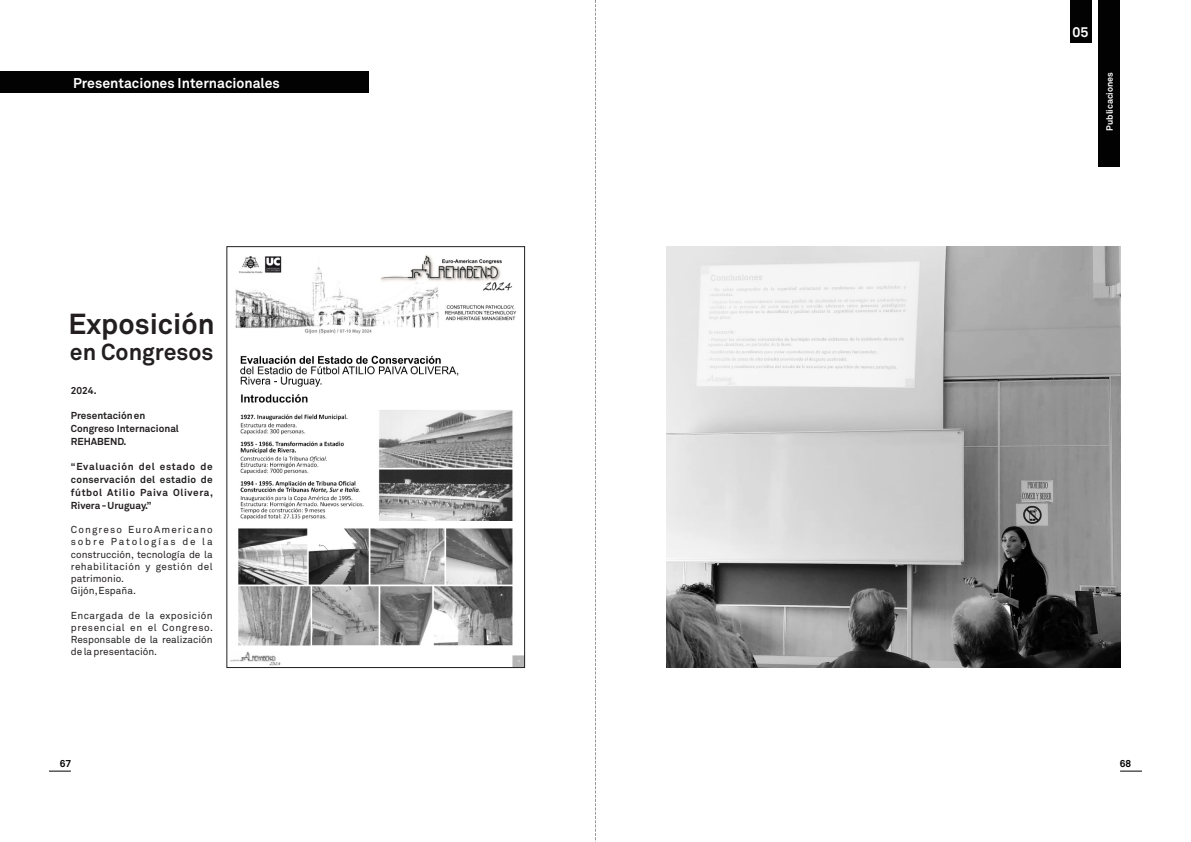
<style>
.page{position:relative;width:1191px;height:842px;background:#fff}
.page>*{position:absolute;margin:0;border:0;box-sizing:border-box;transform-origin:0 0}
.t1{font:700 28.7px "Akkurat Pro";color:#231f20}
.t2{font:700 23px "Akkurat Pro";color:#231f20}
.t3{font:700 14px "Akkurat Pro";color:#fff}
.t4{font:700 10px/12.8px "Akkurat Pro";color:#231f20}
.t5{font:10px/12.2px "Akkurat Pro";letter-spacing:.04em;color:#231f20}
.t6{font:10px/12.2px "Akkurat Pro";color:#231f20;text-align:justify}
.t7{font:700 10px "Akkurat Pro";color:#020203}
.t8{font:700 9px "Akkurat Pro";color:#fff}
</style>
<div class="page">
<img style="left:240px;top:394px;width:273px;height:126px">
<img style="left:230px;top:528px;width:293px;height:138px">
<img style="left:235px;top:255px;width:282px;height:79px">
<div style="left:1098px;top:0;width:22px;height:166px;background:#020203"></div>
<div style="left:1069px;top:0;width:22px;height:43px;background:#020203"></div>
<svg style="left:595px;top:0;width:1px;height:842px"></svg>
<div style="left:0;top:71px;width:369px;height:22px;background:#020203"></div>
<img style="left:666px;top:247px;width:454px;height:420px">
<div style="left:227px;top:247px;width:298px;height:421px;border:1px solid #231f20"></div>
<img style="left:240px;top:355px;width:219px;height:32px">
<svg style="left:49px;top:771px;width:22px;height:1px"></svg>
<svg style="left:1120px;top:771px;width:22px;height:1px"></svg>
<h3 class="t3" style="left:73px;top:74px;width:208px">Presentaciones Internacionales</h3>
<h1 class="t1" style="left:68px;top:306px;width:148px">Exposición</h1>
<h2 class="t2" style="left:70px;top:337px;width:145px">en Congresos</h2>
<p class="t4" style="left:71px;top:384px;width:27px">2024.</p>
<p class="t4" style="left:71px;top:409px;width:110px">Presentación en<br>Congreso Internacional<br>REHABEND.</p>
<p class="t4" style="left:71px;top:460px;width:144px;text-align:justify">“Evaluación del estado de conservación del estadio de fútbol Atilio Paiva Olivera, Rivera - Uruguay.”</p>
<p class="t5" style="left:71px;top:524px;width:143px">Congreso EuroAmericano sobre Patologías de la construcción, tecnología de la rehabilitación y gestión del patrimonio.<br>Gijón, España.</p>
<p class="t6" style="left:71px;top:609px;width:144px">Encargada de la exposición presencial en el Congreso.<br>Responsable de la realización de la presentación.</p>
<h3 class="t3" style="left:1072px;top:23px;width:17px">05</h3>
<p class="t8" style="left:1104px;top:131px;width:60px;rotate:-90deg">Publicaciones</p>
<p class="t7" style="left:60px;top:758px;width:13px">67</p>
<p class="t7" style="left:1119px;top:758px;width:13px">68</p>
</div>
